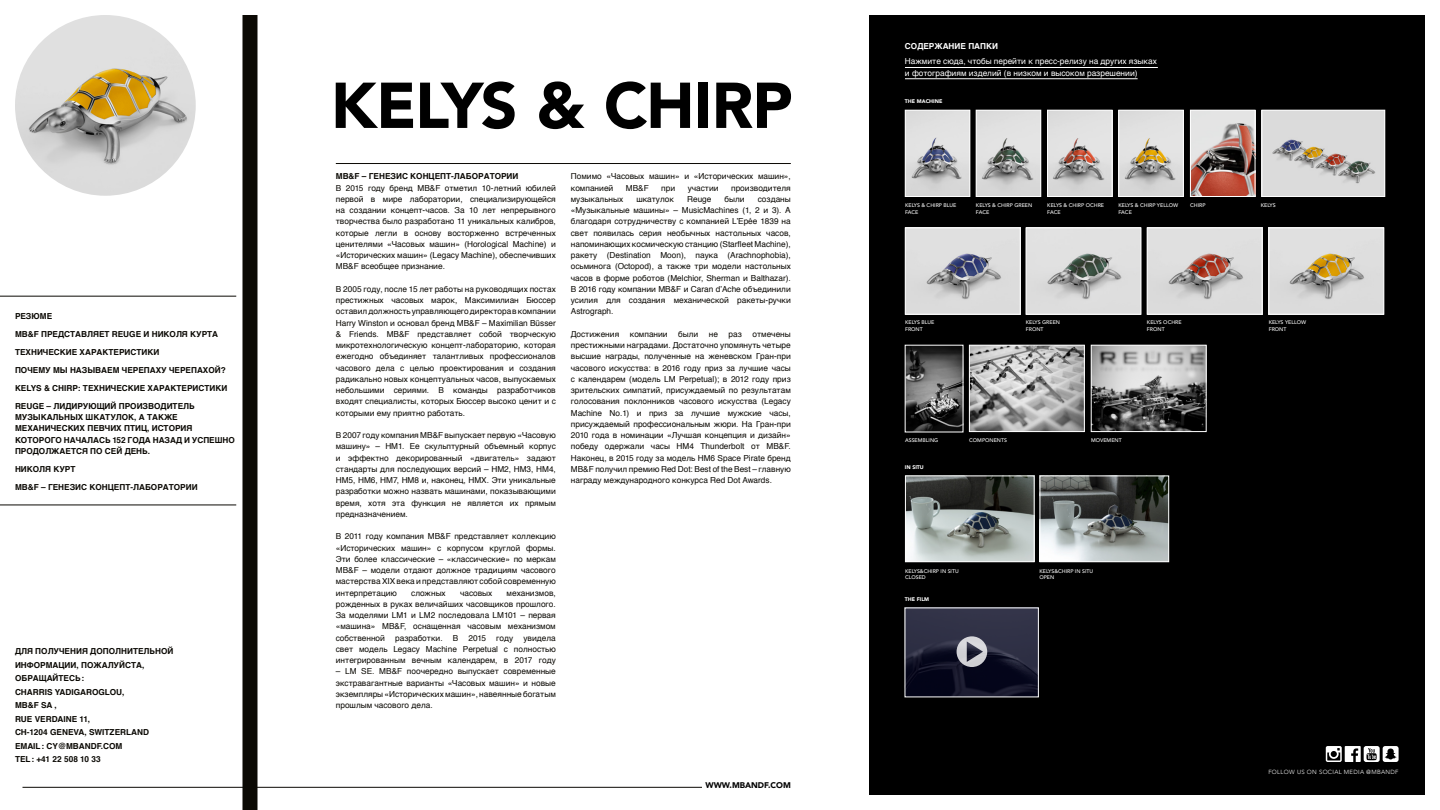
<style>
.page{position:relative;width:1440px;height:810px;background:#fff}
.page>*{position:absolute;margin:0;border:0;box-sizing:border-box;transform-origin:0 0}
.t1{font:900 63.97px "Avenir";letter-spacing:-.02em;color:#000}
.t2{font:8.25px/11.2px "Helvetica";color:#0b0904;text-align:justify}
.t3{font:700 8.25px/13.5px "Helvetica";color:#0b0904}
.t4{font:8.25px/11.2px "Helvetica";color:#fff}
.t5{font:700 8.25px "Helvetica";color:#fff}
.t6{font:900 8.25px "Avenir";color:#000}
.t7{font:300 6px "Avenir";letter-spacing:.05em;color:#fff}
.t8{font:500 5.25px/6.8px "Avenir LT Std";color:#fff}
.t9{font:900 5.25px "Avenir LT Std";color:#fff}
</style>
<div class="page">
<hr style="left:22px;top:787px;width:680px;height:1px;background:#0b0904">
<hr style="left:336px;top:163px;width:455px;height:1px;background:#0b0904">
<img style="left:15px;top:15px;width:181px;height:181px;border-radius:90px">
<div style="left:242px;top:15px;width:15px;height:795px;background:#0b0904"></div>
<hr style="left:0;top:296px;width:236px;height:1px;background:#0b0904">
<hr style="left:0;top:505px;width:236px;height:1px;background:#0b0904">
<div style="left:869px;top:15px;width:556px;height:780px;background:#000"></div>
<div style="left:1383px;top:746px;width:16px;height:16px;background:#fff;border-radius:3px"></div>
<svg style="left:1385px;top:749px;width:11px;height:10px"></svg>
<svg style="left:1326px;top:746px;width:35px;height:16px"></svg>
<svg style="left:1364px;top:746px;width:16px;height:16px"></svg>
<svg style="left:1367px;top:748px;width:10px;height:12px"></svg>
<hr style="left:905px;top:67px;width:253px;height:1px;background:#fff">
<hr style="left:905px;top:79px;width:233px;height:1px;background:#fff">
<img style="left:907px;top:610px;width:130px;height:85px">
<svg style="left:957px;top:636px;width:30px;height:31px"></svg>
<img style="left:907px;top:112px;width:61px;height:83px">
<div style="left:905px;top:110px;width:65px;height:87px;border:1px solid #fff"></div>
<img style="left:1042px;top:478px;width:125px;height:82px">
<div style="left:1040px;top:476px;width:129px;height:86px;border:1px solid #fff"></div>
<img style="left:907px;top:478px;width:125px;height:82px">
<div style="left:905px;top:476px;width:129px;height:86px;border:1px solid #fff"></div>
<img style="left:907px;top:230px;width:111px;height:82px">
<div style="left:905px;top:228px;width:115px;height:86px;border:1px solid #fff"></div>
<img style="left:907px;top:347px;width:54px;height:83px">
<img style="left:1028px;top:230px;width:111px;height:82px">
<div style="left:1026px;top:228px;width:115px;height:86px;border:1px solid #fff"></div>
<img style="left:971px;top:347px;width:112px;height:83px">
<div style="left:969px;top:345px;width:116px;height:87px;border:1px solid #fff"></div>
<img style="left:1149px;top:230px;width:111px;height:82px">
<div style="left:1147px;top:228px;width:115px;height:86px;border:1px solid #fff"></div>
<img style="left:1093px;top:347px;width:111px;height:83px">
<div style="left:1091px;top:345px;width:115px;height:87px;border:1px solid #fff"></div>
<img style="left:1271px;top:230px;width:111px;height:82px">
<div style="left:1269px;top:228px;width:115px;height:86px;border:1px solid #fff"></div>
<img style="left:978px;top:112px;width:61px;height:83px">
<div style="left:976px;top:110px;width:65px;height:87px;border:1px solid #fff"></div>
<img style="left:1049px;top:112px;width:61px;height:83px">
<div style="left:1047px;top:110px;width:65px;height:87px;border:1px solid #fff"></div>
<img style="left:1121px;top:112px;width:61px;height:83px">
<div style="left:1119px;top:110px;width:65px;height:87px;border:1px solid #fff"></div>
<img style="left:1192px;top:112px;width:61px;height:83px">
<div style="left:1190px;top:110px;width:65px;height:87px;border:1px solid #fff"></div>
<img style="left:1264px;top:112px;width:119px;height:83px">
<div style="left:1262px;top:110px;width:123px;height:87px;border:1px solid #fff"></div>
<p class="t3" style="left:15px;top:307px;width:214px;line-height:18px">РЕЗЮМЕ<br>MB&amp;F ПРЕДСТАВЛЯЕТ REUGE И НИКОЛЯ КУРТА<br>ТЕХНИЧЕСКИЕ ХАРАКТЕРИСТИКИ<br>ПОЧЕМУ МЫ НАЗЫВАЕМ ЧЕРЕПАХУ ЧЕРЕПАХОЙ?<br>KELYS &amp; CHIRP: ТЕХНИЧЕСКИЕ ХАРАКТЕРИСТИКИ<br>REUGE – ЛИДИРУЮЩИЙ ПРОИЗВОДИТЕЛЬ</p>
<p class="t3" style="left:15px;top:412px;width:221px;line-height:11.2px">МУЗЫКАЛЬНЫХ ШКАТУЛОК, А ТАКЖЕ МЕХАНИЧЕСКИХ ПЕВЧИХ ПТИЦ, ИСТОРИЯ КОТОРОГО НАЧАЛАСЬ 152 ГОДА НАЗАД И УСПЕШНО ПРОДОЛЖАЕТСЯ ПО СЕЙ ДЕНЬ.</p>
<p class="t3" style="left:15px;top:460px;width:184px;line-height:18px">НИКОЛЯ КУРТ<br>MB&amp;F – ГЕНЕЗИС КОНЦЕПТ-ЛАБОРАТОРИИ</p>
<p class="t3" style="left:15px;top:644px;width:160px">ДЛЯ ПОЛУЧЕНИЯ ДОПОЛНИТЕЛЬНОЙ<br>ИНФОРМАЦИИ, ПОЖАЛУЙСТА,<br>ОБРАЩАЙТЕСЬ:<br>CHARRIS YADIGAROGLOU,<br>MB&amp;F SA ,<br>RUE VERDAINE 11,<br>CH-1204 GENEVA, SWITZERLAND<br>EMAIL: CY@MBANDF.COM<br>TEL: +41 22 508 10 33</p>
<h1 class="t1" style="left:331px;top:51px;width:463px">KELYS &amp; CHIRP</h1>
<p class="t3" style="left:336px;top:170px;width:184px">MB&amp;F – ГЕНЕЗИС КОНЦЕПТ-ЛАБОРАТОРИИ</p>
<p class="t2" style="left:336px;top:182px;width:221px">В 2015 году бренд MB&amp;F отметил 10-летний юбилей первой в мире лаборатории, специализирующейся на создании концепт-часов. За 10 лет непрерывного творчества было разработано 11 уникальных калибров, которые легли в основу восторженно встреченных ценителями «Часовых машин» (Horological Machine) и «Исторических машин» (Legacy Machine), обеспечивших MB&amp;F всеобщее признание.</p>
<p class="t2" style="left:336px;top:284px;width:222px">В 2005 году, после 15 лет работы на руководящих постах престижных часовых марок, Максимилиан Бюссер оставил должность управляющего директора в компании Harry Winston и основал бренд MB&amp;F – Maximilian Büsser &amp; Friends. MB&amp;F представляет собой творческую микротехнологическую концепт-лабораторию, которая ежегодно объединяет талантливых профессионалов часового дела с целью проектирования и создания радикально новых концептуальных часов, выпускаемых небольшими сериями. В команды разработчиков входят специалисты, которых Бюссер высоко ценит и с которыми ему приятно работать.</p>
<p class="t2" style="left:336px;top:430px;width:221px">В 2007 году компания MB&amp;F выпускает первую «Часовую машину» – HM1. Ее скульптурный объемный корпус и эффектно декорированный «двигатель» задают стандарты для последующих версий – HM2, HM3, HM4, HM5, HM6, HM7, HM8 и, наконец, HMX. Эти уникальные разработки можно назвать машинами, показывающими время, хотя эта функция не является их прямым предназначением.</p>
<p class="t2" style="left:336px;top:531px;width:221px">В 2011 году компания MB&amp;F представляет коллекцию «Исторических машин» с корпусом круглой формы.<br>Эти более классические – «классические» по меркам MB&amp;F – модели отдают должное традициям часового мастерства XIX века и представляют собой современную интерпретацию</p>
<p class="t2" style="left:336px;top:587px;width:222px;text-indent:171px">механизмов, рожденных в руках величайших часовщиков прошлого.<br>За моделями LM1 и LM2 последовала LM101 – первая «машина» MB&amp;F, оснащенная часовым механизмом собственной разработки. В 2015 году увидела свет модель Legacy Machine Perpetual с полностью интегрированным вечным календарем, в 2017 году</p>
<p class="t2" style="left:336px;top:666px;width:221px">– LM SE. MB&amp;F поочередно выпускает современные экстравагантные варианты «Часовых машин» и новые экземпляры «Исторических машин», навеянные богатым прошлым часового дела.</p>
<p class="t2" style="left:411px;top:587px;width:36px">сложных</p>
<p class="t2" style="left:460px;top:587px;width:34px">часовых</p>
<p class="t2" style="left:571px;top:171px;width:221px">Помимо «Часовых машин» и «Исторических машин», компанией</p>
<p class="t2" style="left:626px;top:182px;width:24px">MB&amp;F</p>
<p class="t2" style="left:661px;top:182px;width:15px">при</p>
<p class="t2" style="left:688px;top:182px;width:33px">участии</p>
<p class="t2" style="left:731px;top:182px;width:61px">производителя</p>
<p class="t2" style="left:571px;top:194px;width:54px">музыкальных</p>
<p class="t2" style="left:636px;top:194px;width:39px">шкатулок</p>
<p class="t2" style="left:687px;top:194px;width:26px">Reuge</p>
<p class="t2" style="left:725px;top:194px;width:22px">были</p>
<p class="t2" style="left:571px;top:194px;width:221px;text-indent:187px">созданы «Музыкальные машины» – MusicMachines (1, 2 и 3). А благодаря сотрудничеству с компанией L’Epée 1839 на свет появилась серия необычных настольных часов, напоминающих космическую станцию (Starfleet Machine), ракету (Destination Moon), паука (Arachnophobia), осьминога (Octopod), а также три модели настольных часов в форме роботов (Melchior, Sherman и Balthazar).<br>В 2016 году компании MB&amp;F и Caran d’Ache объединили усилия для создания механической ракеты-ручки Astrograph.</p>
<p class="t2" style="left:571px;top:329px;width:50px">Достижения</p>
<p class="t2" style="left:630px;top:329px;width:39px">компании</p>
<p class="t2" style="left:678px;top:329px;width:22px">были</p>
<p class="t2" style="left:709px;top:329px;width:11px">не</p>
<p class="t2" style="left:729px;top:329px;width:15px">раз</p>
<p class="t2" style="left:571px;top:329px;width:221px;text-indent:182px">отмечены престижными наградами. Достаточно упомянуть четыре высшие награды, полученные на женевском Гран-при часового искусства: в 2016 году приз за лучшие часы с календарем (модель LM Perpetual); в 2012 году приз зрительских симпатий, присуждаемый по результатам голосования поклонников часового искусства (Legacy Machine No.1) и приз за лучшие мужские часы, присуждаемый профессиональным жюри. На Гран-при 2010 года в номинации «Лучшая концепция и дизайн» победу одержали часы HM4 Thunderbolt от MB&amp;F.<br>Наконец, в 2015 году за модель HM6 Space Pirate бренд MB&amp;F получил премию Red Dot: Best of the Best – главную награду международного конкурса Red Dot Awards.</p>
<p class="t6" style="left:705px;top:778px;width:87px">WWW.MBANDF.COM</p>
<p class="t5" style="left:905px;top:39px;width:95px">СОДЕРЖАНИЕ ПАПКИ</p>
<p class="t4" style="left:905px;top:56px;width:253px">Нажмите сюда, чтобы перейти к пресс-релизу на других языках и фотографиям изделий (в низком и высоком разрешении)</p>
<p class="t9" style="left:905px;top:98px;width:39px">THE MACHINE</p>
<p class="t8" style="left:905px;top:202px;width:53px">KELYS &amp; CHIRP BLUE<br>FACE</p>
<p class="t8" style="left:976px;top:202px;width:58px">KELYS &amp; CHIRP GREEN<br>FACE</p>
<p class="t8" style="left:1047px;top:202px;width:58px">KELYS &amp; CHIRP OCHRE<br>FACE</p>
<p class="t8" style="left:1119px;top:202px;width:61px">KELYS &amp; CHIRP YELLOW<br>FACE</p>
<p class="t8" style="left:1190px;top:202px;width:17px">CHIRP</p>
<p class="t8" style="left:1261px;top:202px;width:16px">KELYS</p>
<p class="t8" style="left:905px;top:319px;width:31px">KELYS BLUE<br>FRONT</p>
<p class="t8" style="left:1026px;top:319px;width:36px">KELYS GREEN<br>FRONT</p>
<p class="t8" style="left:1147px;top:319px;width:36px">KELYS OCHRE<br>FRONT</p>
<p class="t8" style="left:905px;top:437px;width:35px">ASSEMBLING</p>
<p class="t9" style="left:905px;top:464px;width:20px">IN SITU</p>
<p class="t8" style="left:969px;top:437px;width:39px">COMPONENTS</p>
<p class="t8" style="left:1091px;top:437px;width:32px">MOVEMENT</p>
<p class="t8" style="left:1269px;top:319px;width:39px">KELYS YELLOW<br>FRONT</p>
<p class="t8" style="left:905px;top:567px;width:55px">KELYS&amp;CHIRP IN SITU<br>CLOSED</p>
<p class="t8" style="left:1039px;top:567px;width:55px">KELYS&amp;CHIRP IN SITU<br>OPEN</p>
<p class="t9" style="left:905px;top:596px;width:26px">THE FILM</p>
<p class="t7" style="left:1268px;top:768px;width:132px">FOLLOW US ON SOCIAL MEDIA @MBANDF</p>
</div>
